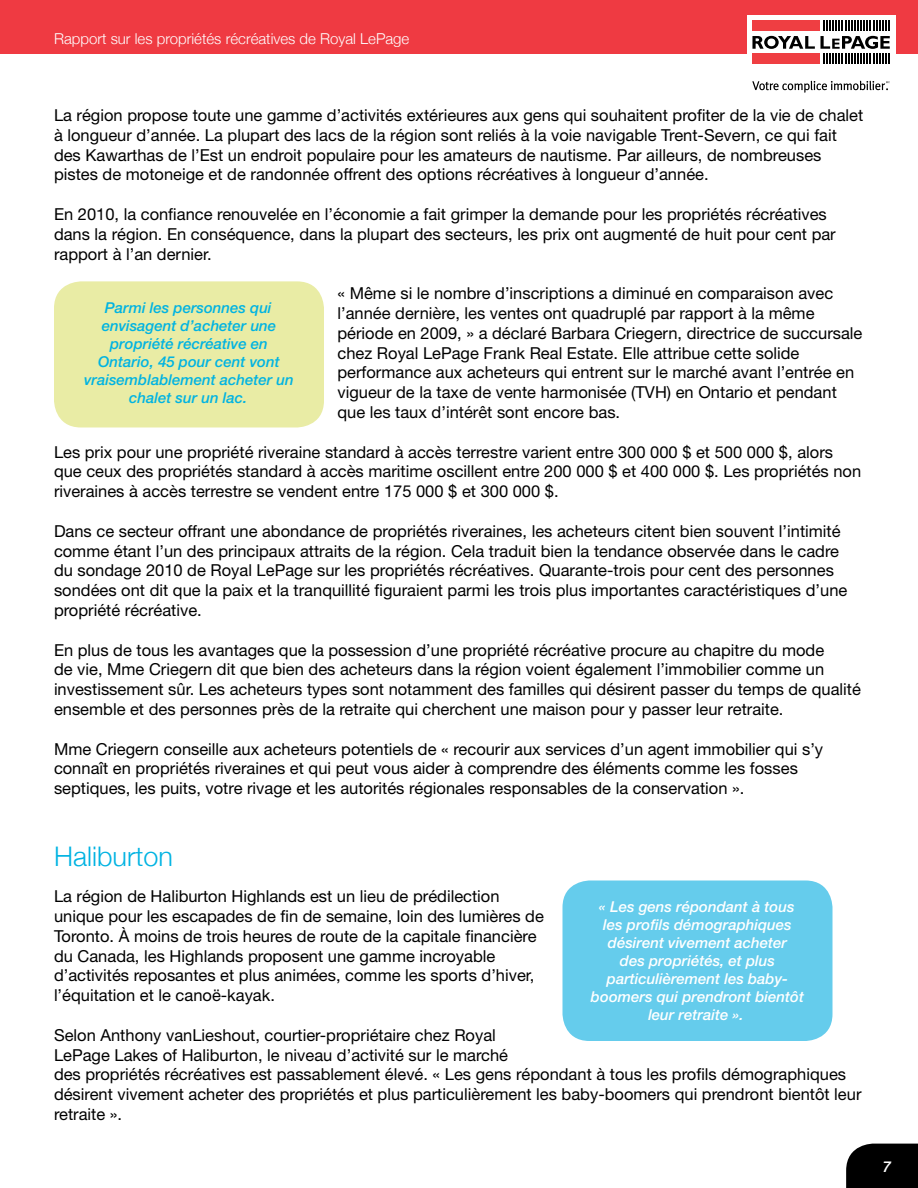
<style>
.page{position:relative;width:918px;height:1188px;background:#fff}
.page>*{position:absolute;margin:0;border:0;box-sizing:border-box;transform-origin:0 0}
.t1{font:300 27px "Helvetica Neue";color:#00b3e2}
.t2{font:16.5px/19.8px "Helvetica Neue";color:#000}
.t3{font:italic 500 15px/18px "Helvetica Neue";color:#fff;text-align:center}
.t4{font:italic 500 15px/18px "Helvetica Neue";color:#00b3e2;text-align:center}
.t5{font:300 15px "Helvetica Neue";color:#fff}
</style>
<div class="page">
<div style="left:0;top:0;width:918px;height:54px;background:#ef3a42"></div>
<div style="left:846px;top:1144px;width:72px;height:44px;background:#000"></div>
<svg style="left:752px;top:81px;width:138px;height:12px"></svg>
<div style="left:747px;top:15px;width:149px;height:55px;background:#fff"></div>
<svg style="left:752px;top:21px;width:138px;height:43px"></svg>
<div style="left:562px;top:880px;width:270px;height:161px;background:#65ccec;border-radius:27px"></div>
<div style="left:54px;top:281px;width:270px;height:146px;background:#e9eca5;border-radius:27px"></div>
<p class="t5" style="left:54px;top:30px;width:357px">Rapport sur les propriétés récréatives de Royal LePage</p>
<p class="t2" style="left:54px;top:105px;width:811px">La région propose toute une gamme d’activités extérieures aux gens qui souhaitent profiter de la vie de chalet à longueur d’année. La plupart des lacs de la région sont reliés à la voie navigable Trent-Severn, ce qui fait des Kawarthas de l’Est un endroit populaire pour les amateurs de nautisme. Par ailleurs, de nombreuses pistes de motoneige et de randonnée offrent des options récréatives à longueur d’année.</p>
<p class="t2" style="left:54px;top:204px;width:783px">En 2010, la confiance renouvelée en l’économie a fait grimper la demande pour les propriétés récréatives dans la région. En conséquence, dans la plupart des secteurs, les prix ont augmenté de huit pour cent par rapport à l’an dernier.</p>
<p class="t2" style="left:338px;top:283px;width:526px">« Même si le nombre d’inscriptions a diminué en comparaison avec l’année dernière, les ventes ont quadruplé par rapport à la même période en 2009, » a déclaré Barbara Criegern, directrice de succursale chez Royal LePage Frank Real Estate. Elle attribue cette solide performance aux acheteurs qui entrent sur le marché avant l’entrée en vigueur de la taxe de vente harmonisée (TVH) en Ontario et pendant que les taux d’intérêt sont encore bas.</p>
<p class="t2" style="left:54px;top:442px;width:809px">Les prix pour une propriété riveraine standard à accès terrestre varient entre 300 000 $ et 500 000 $, alors que ceux des propriétés standard à accès maritime oscillent entre 200 000 $ et 400 000 $. Les propriétés non riveraines à accès terrestre se vendent entre 175 000 $ et 300 000 $.</p>
<p class="t2" style="left:54px;top:521px;width:795px">Dans ce secteur offrant une abondance de propriétés riveraines, les acheteurs citent bien souvent l’intimité comme étant l’un des principaux attraits de la région. Cela traduit bien la tendance observée dans le cadre du sondage 2010 de Royal LePage sur les propriétés récréatives. Quarante-trois pour cent des personnes sondées ont dit que la paix et la tranquillité figuraient parmi les trois plus importantes caractéristiques d’une propriété récréative.</p>
<p class="t2" style="left:54px;top:640px;width:808px">En plus de tous les avantages que la possession d’une propriété récréative procure au chapitre du mode<br>de vie, Mme Criegern dit que bien des acheteurs dans la région voient également l’immobilier comme un investissement sûr. Les acheteurs types sont notamment des familles qui désirent passer du temps de qualité ensemble et des personnes près de la retraite qui cherchent une maison pour y passer leur retraite.</p>
<p class="t2" style="left:54px;top:739px;width:771px">Mme Criegern conseille aux acheteurs potentiels de « recourir aux services d’un agent immobilier qui s’y connaît en propriétés riveraines et qui peut vous aider à comprendre des éléments comme les fosses septiques, les puits, votre rivage et les autorités régionales responsables de la conservation ».</p>
<p class="t4" style="left:84px;top:299px;width:211px">Parmi les personnes qui envisagent d’acheter une propriété récréative en<br>Ontario, 45 pour cent vont vraisemblablement acheter un chalet sur un lac.</p>
<h1 class="t1" style="left:54px;top:840px;width:121px">Haliburton</h1>
<p class="t2" style="left:54px;top:886px;width:491px">La région de Haliburton Highlands est un lieu de prédilection unique pour les escapades de fin de semaine, loin des lumières de Toronto. À moins de trois heures de route de la capitale financière du Canada, les Highlands proposent une gamme incroyable d’activités reposantes et plus animées, comme les sports d’hiver, l’équitation et le canoë-kayak.</p>
<p class="t2" style="left:54px;top:1025px;width:809px">Selon Anthony vanLieshout, courtier-propriétaire chez Royal<br>LePage Lakes of Haliburton, le niveau d’activité sur le marché<br>des propriétés récréatives est passablement élevé. « Les gens répondant à tous les profils démographiques désirent vivement acheter des propriétés et plus particulièrement les baby-boomers qui prendront bientôt leur retraite ».</p>
<p class="t3" style="left:591px;top:898px;width:215px">« Les gens répondant à tous les profils démographiques désirent vivement acheter<br>des propriétés, et plus particulièrement les baby&shy;boomers qui prendront bientôt leur retraite ».</p>
<p class="t3" style="left:883px;top:1158px;width:10px">7</p>
</div>
